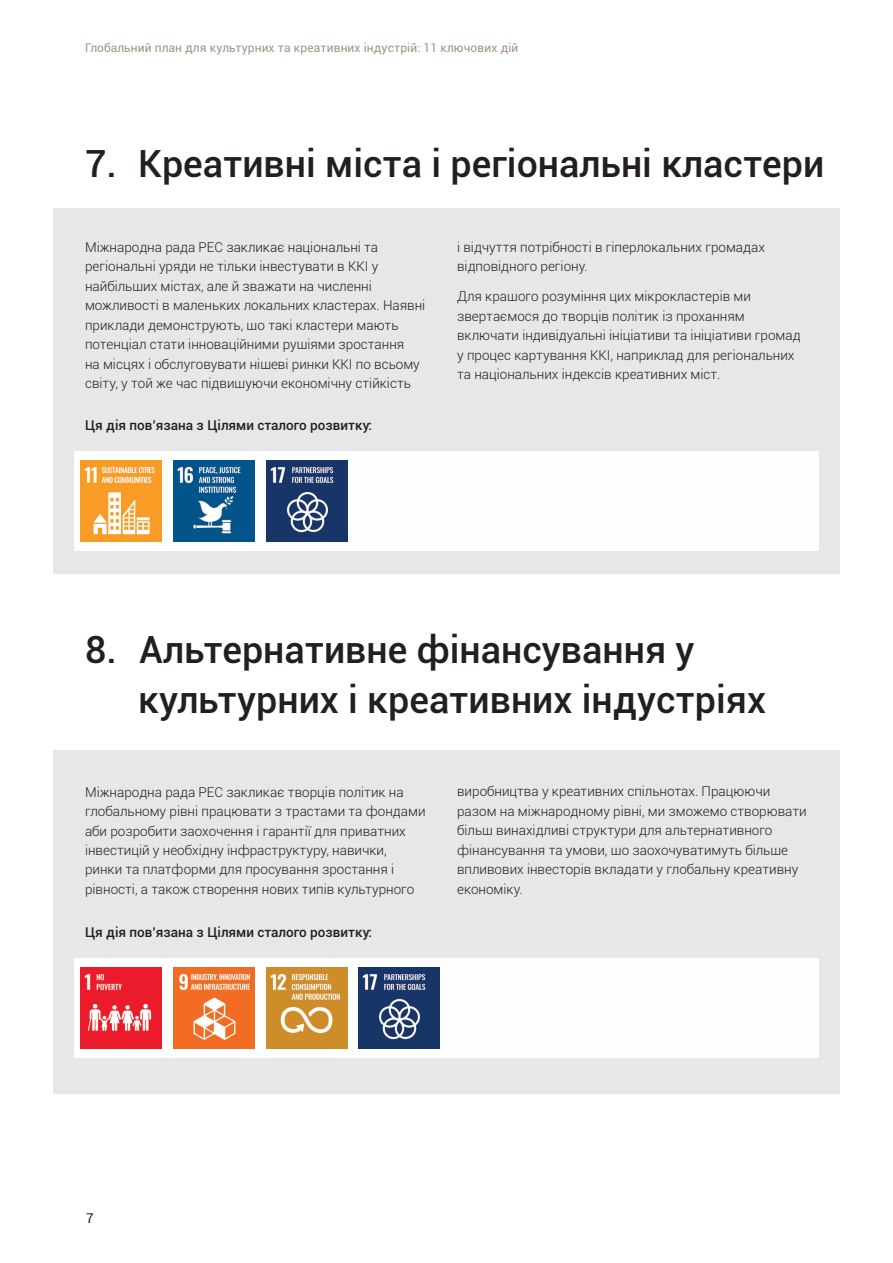
<style>
.page{position:relative;width:893px;height:1263px;background:#fff}
.page>*{position:absolute;margin:0;border:0;box-sizing:border-box;transform-origin:0 0}
.t1{font:500 37.5px/49.5px "Roboto";color:#231f20}
.t2{font:300 13.5px/19.5px "Roboto";color:#231f20}
.t3{font:500 13.5px "Roboto";color:#231f20}
.t4{font:13.5px "Roboto";color:#231f20}
.t5{font:12px "Roboto";letter-spacing:.01em;color:#a49484}
</style>
<div class="page">
<div style="left:53px;top:208px;width:787px;height:366px;background:#e6e7e9"></div>
<div style="left:53px;top:750px;width:787px;height:343px;background:#e6e7e9"></div>
<div style="left:74px;top:451px;width:745px;height:100px;background:#fdfefe"></div>
<div style="left:74px;top:958px;width:745px;height:100px;background:#fdfefe"></div>
<img style="left:81px;top:460px;width:81px;height:81px">
<img style="left:81px;top:967px;width:81px;height:81px">
<img style="left:173px;top:460px;width:81px;height:81px">
<img style="left:173px;top:967px;width:81px;height:81px">
<img style="left:266px;top:460px;width:81px;height:81px">
<img style="left:266px;top:967px;width:81px;height:81px">
<img style="left:359px;top:967px;width:81px;height:81px">
<p class="t5" style="left:85px;top:39px;width:435px">Глобальний план для культурних та креативних індустрій: 11 ключових дій</p>
<h1 class="t1" style="left:85px;top:137px;width:741px">7. Креативні міста і регіональні кластери</h1>
<p class="t2" style="left:85px;top:237px;width:342px">Міжнародна рада PEC закликає національні та регіональні уряди не тільки інвестувати в ККІ у найбільших містах, але й зважати на численні можливості в маленьких локальних кластерах. Наявні приклади демонструють, що такі кластери мають потенціал стати інноваційними рушіями зростання<br>на місцях і обслуговувати нішеві ринки ККІ по всьому світу, у той же час підвищуючи економічну стійкість</p>
<p class="t2" style="left:457px;top:237px;width:309px">і відчуття потрібності в гіперлокальних громадах відповідного регіону.</p>
<p class="t2" style="left:457px;top:286px;width:345px">Для кращого розуміння цих мікрокластерів ми звертаємося до творців політик із проханням включати індивідуальні ініціативи та ініціативи громад у процес картування ККІ, наприклад для регіональних та національних індексів креативних міст.</p>
<p class="t3" style="left:85px;top:416px;width:289px">Ця дія пов’язана з Цілями сталого розвитку:</p>
<h1 class="t1" style="left:138px;top:624px;width:629px;text-indent:-53px">8. Альтернативне фінансування у культурних і креативних індустріях</h1>
<p class="t2" style="left:85px;top:781px;width:342px">Міжнародна рада PEC закликає творців політик на глобальному рівні працювати з трастами та фондами аби розробити заохочення і гарантії для приватних інвестицій у необхідну інфраструктуру, навички, ринки та платформи для просування зростання і рівності, а також створення нових типів культурного</p>
<p class="t2" style="left:457px;top:781px;width:351px">виробництва у креативних спільнотах. Працюючи разом на міжнародному рівні, ми зможемо створювати більш винахідливі структури для альтернативного фінансування та умови, що заохочуватимуть більше впливових інвесторів вкладати у глобальну креативну економіку.</p>
<p class="t3" style="left:85px;top:923px;width:289px">Ця дія пов’язана з Цілями сталого розвитку:</p>
<p class="t4" style="left:86px;top:1208px;width:9px">7</p>
</div>
